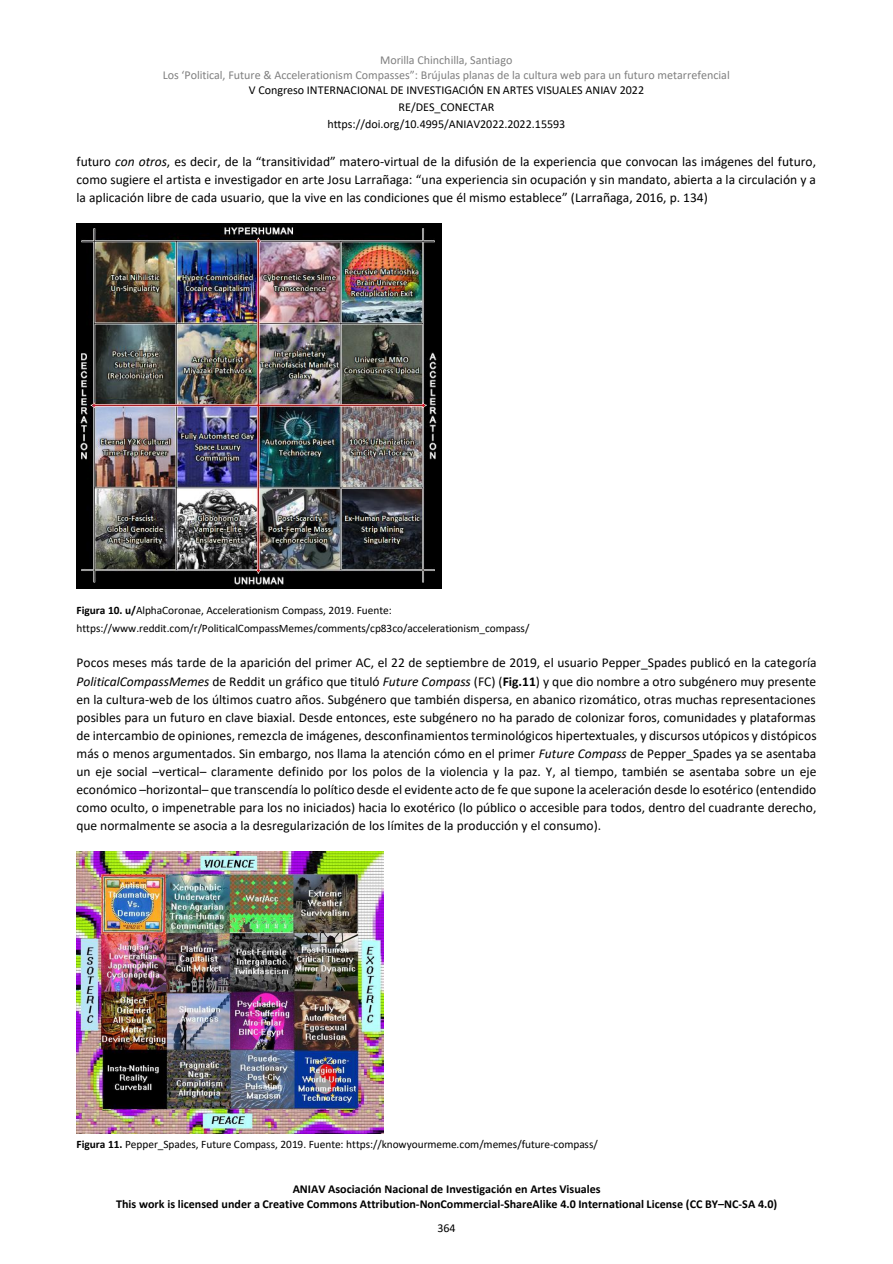
<style>
.page{position:relative;width:893px;height:1264px;background:#fff}
.page>*{position:absolute;margin:0;border:0;box-sizing:border-box;transform-origin:0 0}
.t1{font:13.5px/18px "Calibri";color:#000;text-align:justify}
.t2{font:700 12px/14.9px "Calibri";color:#000;text-align:center}
.t3{font:12px/14.7px "Calibri";letter-spacing:-.005em;color:#808080;text-align:center}
.t4{font:12px/16.8px "Calibri";color:#000;text-align:center}
.t5{font:11.4px/18.1px "Calibri";color:#000}
.s1{font-style:italic}
.s2{font-weight:700}
</style>
<div class="page">
<img style="left:77px;top:224px;width:364px;height:364px">
<img style="left:77px;top:851px;width:306px;height:281px">
<p class="t3" style="left:163px;top:53px;width:568px">Morilla Chinchilla, Santiago<br>Los ‘Political, Future &amp; Accelerationism Compasses”: Brújulas planas de la cultura web para un futuro metarrefencial</p>
<p class="t4" style="left:249px;top:81px;width:397px">V Congreso INTERNACIONAL DE INVESTIGACIÓN EN ARTES VISUALES ANIAV 2022<br>RE/DES_CONECTAR<br>https://doi.org/10.4995/ANIAV2022.2022.15593</p>
<p class="t1" style="left:76px;top:152px;width:741px">futuro <span class="s1">con otros</span>, es decir, de la “transitividad” matero-virtual de la difusión de la experiencia que convocan las imágenes del futuro, como sugiere el artista e investigador en arte Josu Larrañaga: “una experiencia sin ocupación y sin mandato, abierta a la circulación y a la aplicación libre de cada usuario, que la vive en las condiciones que él mismo establece” (Larrañaga, 2016, p. 134)</p>
<p class="t5" style="left:76px;top:600px;width:454px"><span class="s2">Figura 10. u/</span>AlphaCoronae, Accelerationism Compass, 2019. Fuente: https://www.reddit.com/r/PoliticalCompassMemes/comments/cp83co/accelerationism_compass/</p>
<p class="t1" style="left:76px;top:653px;width:741px">Pocos meses más tarde de la aparición del primer AC, el 22 de septiembre de 2019, el usuario Pepper_Spades publicó en la categoría <span class="s1">PoliticalCompassMemes</span> de Reddit un gráfico que tituló <span class="s1">Future Compass</span> (FC) (<span class="s2">Fig.11</span>) y que dio nombre a otro subgénero muy presente en la cultura-web de los últimos cuatro años. Subgénero que también dispersa, en abanico rizomático, otras muchas representaciones posibles para un futuro en clave biaxial. Desde entonces, este subgénero no ha parado de colonizar foros, comunidades y plataformas de intercambio de opiniones, remezcla de imágenes, desconfinamientos terminológicos hipertextuales, y discursos utópicos y distópicos más o menos argumentados. Sin embargo, nos llama la atención cómo en el primer <span class="s1">Future Compass</span> de Pepper_Spades ya se asentaba un eje social –vertical– claramente definido por los polos de la violencia y la paz. Y, al tiempo, también se asentaba sobre un eje económico –horizontal– que transcendía lo político desde el evidente acto de fe que supone la aceleración desde lo esotérico (entendido como oculto, o impenetrable para los no iniciados) hacia lo exotérico (lo público o accesible para todos, dentro del cuadrante derecho, que normalmente se asocia a la desregularización de los límites de la producción y el consumo).</p>
<p class="t5" style="left:76px;top:1134px;width:523px"><span class="s2">Figura 11.</span> Pepper_Spades, Future Compass, 2019. Fuente: https://knowyourmeme.com/memes/future-compass/</p>
<p class="t2" style="left:116px;top:1180px;width:662px">ANIAV Asociación Nacional de Investigación en Artes Visuales<br>This work is licensed under a Creative Commons Attribution-NonCommercial-ShareAlike 4.0 International License (CC BY–NC-SA 4.0)</p>
<p class="t4" style="left:437px;top:1218px;width:20px">364</p>
</div>
